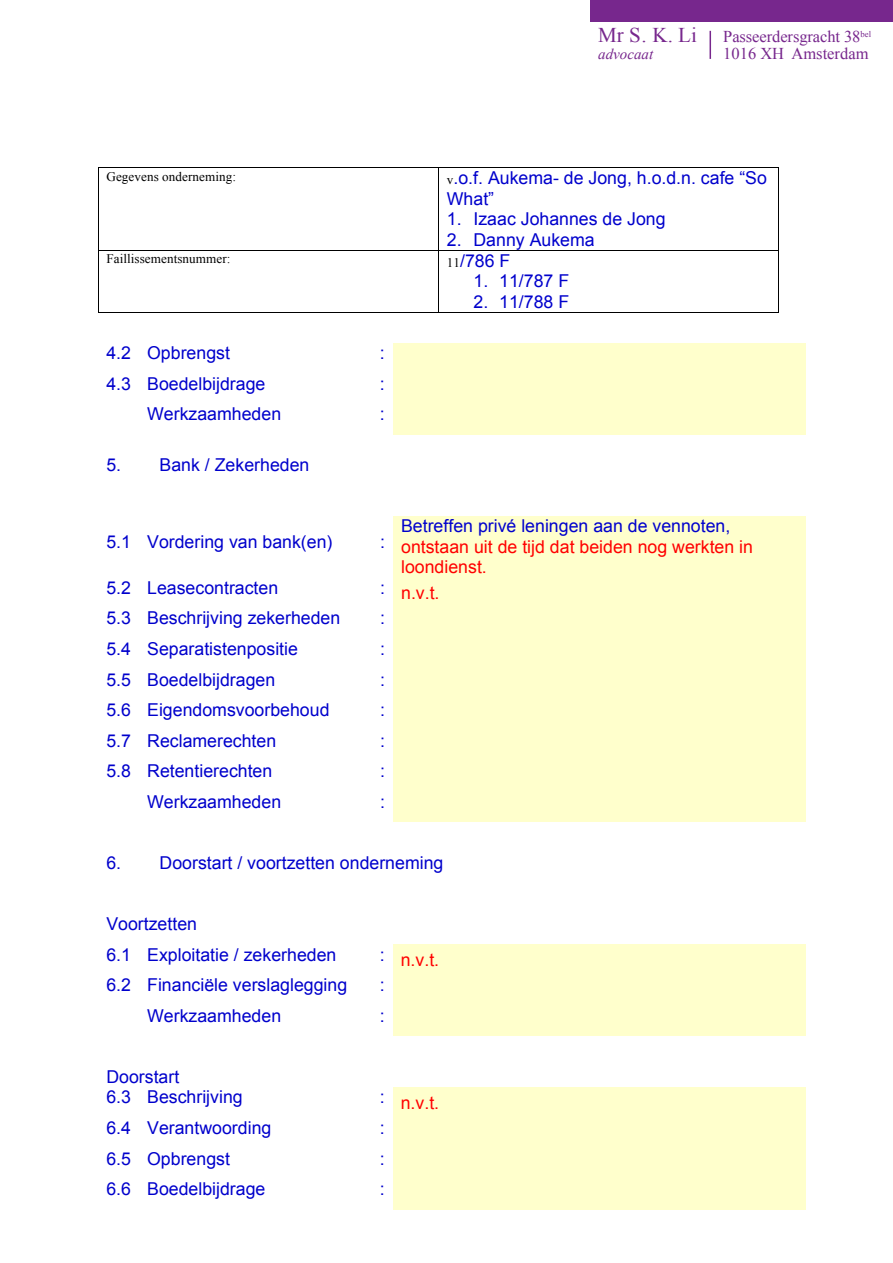
<style>
.page{position:relative;width:893px;height:1263px;background:#fff}
.page>*{position:absolute;margin:0;border:0;box-sizing:border-box;transform-origin:0 0}
.t1{font:21px "Times New Roman";color:#77278d}
.t2{font:17.7px/20.2px "Arial";color:#00c}
.t3{font:17.7px/20.4px "Arial";color:#f00}
.t4{font:16.5px "Times New Roman";letter-spacing:-.005em;color:#77278d}
.t5{font:italic 15px "Times New Roman";color:#77278d}
.t6{font:13.05px "Times New Roman";letter-spacing:.005em;color:#000}
.s1{font-family:"Times New Roman";font-size:13.05px;color:#000}
.s2{color:#00c}
</style>
<div class="page">
<hr style="left:709px;top:31px;width:2px;height:28px;background:#77278d">
<div style="left:590px;top:0;width:303px;height:21px;background:#77278d"></div>
<hr style="left:99px;top:167px;width:339px;height:1px;background:#000">
<hr style="left:439px;top:167px;width:339px;height:1px;background:#000">
<hr style="left:98px;top:168px;width:1px;height:82px;background:#000">
<hr style="left:438px;top:168px;width:1px;height:82px;background:#000">
<hr style="left:778px;top:168px;width:1px;height:82px;background:#000">
<hr style="left:99px;top:250px;width:339px;height:1px;background:#000">
<hr style="left:439px;top:250px;width:339px;height:1px;background:#000">
<hr style="left:98px;top:250px;width:1px;height:62px;background:#000">
<hr style="left:99px;top:312px;width:339px;height:1px;background:#000">
<hr style="left:438px;top:250px;width:1px;height:62px;background:#000">
<hr style="left:439px;top:312px;width:339px;height:1px;background:#000">
<hr style="left:778px;top:250px;width:1px;height:62px;background:#000">
<div style="left:393px;top:343px;width:412px;height:30px;background:#ffc"></div>
<div style="left:393px;top:373px;width:412px;height:31px;background:#ffc"></div>
<div style="left:393px;top:404px;width:412px;height:31px;background:#ffc"></div>
<div style="left:393px;top:516px;width:412px;height:61px;background:#ffc"></div>
<div style="left:393px;top:577px;width:412px;height:31px;background:#ffc"></div>
<div style="left:393px;top:608px;width:412px;height:30px;background:#ffc"></div>
<div style="left:393px;top:638px;width:412px;height:31px;background:#ffc"></div>
<div style="left:393px;top:669px;width:412px;height:31px;background:#ffc"></div>
<div style="left:393px;top:700px;width:412px;height:30px;background:#ffc"></div>
<div style="left:393px;top:730px;width:412px;height:31px;background:#ffc"></div>
<div style="left:393px;top:761px;width:412px;height:31px;background:#ffc"></div>
<div style="left:393px;top:792px;width:412px;height:30px;background:#ffc"></div>
<div style="left:393px;top:944px;width:412px;height:31px;background:#ffc"></div>
<div style="left:393px;top:975px;width:412px;height:30px;background:#ffc"></div>
<div style="left:393px;top:1005px;width:412px;height:31px;background:#ffc"></div>
<div style="left:393px;top:1087px;width:412px;height:31px;background:#ffc"></div>
<div style="left:393px;top:1118px;width:412px;height:30px;background:#ffc"></div>
<div style="left:393px;top:1148px;width:412px;height:31px;background:#ffc"></div>
<div style="left:393px;top:1179px;width:412px;height:30px;background:#ffc"></div>
<p class="t1" style="left:598px;top:21px;width:100px">Mr S. K. Li</p>
<p class="t4" style="left:723px;top:25px;width:149px">Passeerdersgracht 38<sup>bel</sup></p>
<p class="t5" style="left:598px;top:44px;width:56px">advocaat</p>
<p class="t4" style="left:723px;top:42px;width:147px">1016 XH Amsterdam</p>
<p class="t6" style="left:106px;top:167px;width:131px">Gegevens onderneming:</p>
<p class="t2" style="left:447px;top:168px;width:322px"><span class="s1">v</span>.o.f. Aukema- de Jong, h.o.d.n. cafe “So<br>What”</p>
<p class="t2" style="left:447px;top:209px;width:220px">1. Izaac Johannes de Jong</p>
<p class="t2" style="left:447px;top:229px;width:149px">2. Danny Aukema</p>
<p class="t6" style="left:106px;top:250px;width:126px">Faillissementsnummer:</p>
<p class="t2" style="left:447px;top:251px;width:65px"><span class="s1">11</span>/786 F</p>
<p class="t2" style="left:473px;top:271px;width:97px">1. 11/787 F</p>
<p class="t2" style="left:473px;top:291px;width:97px">2. 11/788 F</p>
<p class="t2" style="left:106px;top:343px;width:125px">4.2 Opbrengst</p>
<p class="t2" style="left:380px;top:343px;width:6px">:</p>
<p class="t2" style="left:106px;top:374px;width:161px">4.3 Boedelbijdrage</p>
<p class="t2" style="left:380px;top:374px;width:6px">:</p>
<p class="t2" style="left:147px;top:404px;width:136px">Werkzaamheden</p>
<p class="t2" style="left:380px;top:404px;width:6px">:</p>
<p class="t2" style="left:106px;top:455px;width:205px">5. Bank / Zekerheden</p>
<p class="t2" style="left:106px;top:532px;width:228px">5.1 Vordering van bank(en)</p>
<p class="t2" style="left:380px;top:532px;width:6px">:</p>
<p class="t3" style="left:401px;top:516px;width:353px"><span class="s2">Betreffen privé leningen aan de vennoten, </span>ontstaan uit de tijd dat beiden nog werkten in loondienst.</p>
<p class="t2" style="left:106px;top:578px;width:173px">5.2 Leasecontracten</p>
<p class="t3" style="left:380px;top:582px;width:61px"><sup>:</sup> n.v.t.</p>
<p class="t2" style="left:106px;top:608px;width:235px">5.3 Beschrijving zekerheden</p>
<p class="t2" style="left:380px;top:608px;width:6px">:</p>
<p class="t2" style="left:106px;top:639px;width:193px">5.4 Separatistenpositie</p>
<p class="t2" style="left:380px;top:639px;width:6px">:</p>
<p class="t2" style="left:106px;top:669px;width:170px">5.5 Boedelbijdragen</p>
<p class="t2" style="left:380px;top:669px;width:6px">:</p>
<p class="t2" style="left:106px;top:700px;width:225px">5.6 Eigendomsvoorbehoud</p>
<p class="t2" style="left:380px;top:700px;width:6px">:</p>
<p class="t2" style="left:106px;top:730px;width:171px">5.7 Reclamerechten</p>
<p class="t2" style="left:380px;top:730px;width:6px">:</p>
<p class="t2" style="left:106px;top:761px;width:167px">5.8 Retentierechten</p>
<p class="t2" style="left:380px;top:761px;width:6px">:</p>
<p class="t2" style="left:147px;top:792px;width:136px">Werkzaamheden</p>
<p class="t2" style="left:380px;top:792px;width:6px">:</p>
<p class="t2" style="left:106px;top:853px;width:339px">6. Doorstart / voortzetten onderneming</p>
<p class="t2" style="left:106px;top:909px;width:232px;line-height:30.5px">Voortzetten<br>6.1 Exploitatie / zekerheden</p>
<p class="t3" style="left:380px;top:949px;width:61px"><sup>:</sup> n.v.t.</p>
<p class="t2" style="left:106px;top:975px;width:242px">6.2 Financiële verslaglegging</p>
<p class="t2" style="left:380px;top:975px;width:6px">:</p>
<p class="t2" style="left:147px;top:1006px;width:136px">Werkzaamheden</p>
<p class="t2" style="left:380px;top:1006px;width:6px">:</p>
<p class="t2" style="left:106px;top:1067px;width:138px">Doorstart<br>6.3 Beschrijving</p>
<p class="t3" style="left:380px;top:1092px;width:61px"><sup>:</sup> n.v.t.</p>
<p class="t2" style="left:106px;top:1118px;width:166px">6.4 Verantwoording</p>
<p class="t2" style="left:380px;top:1118px;width:6px">:</p>
<p class="t2" style="left:106px;top:1149px;width:125px">6.5 Opbrengst</p>
<p class="t2" style="left:380px;top:1149px;width:6px">:</p>
<p class="t2" style="left:106px;top:1179px;width:161px">6.6 Boedelbijdrage</p>
<p class="t2" style="left:380px;top:1179px;width:6px">:</p>
</div>
